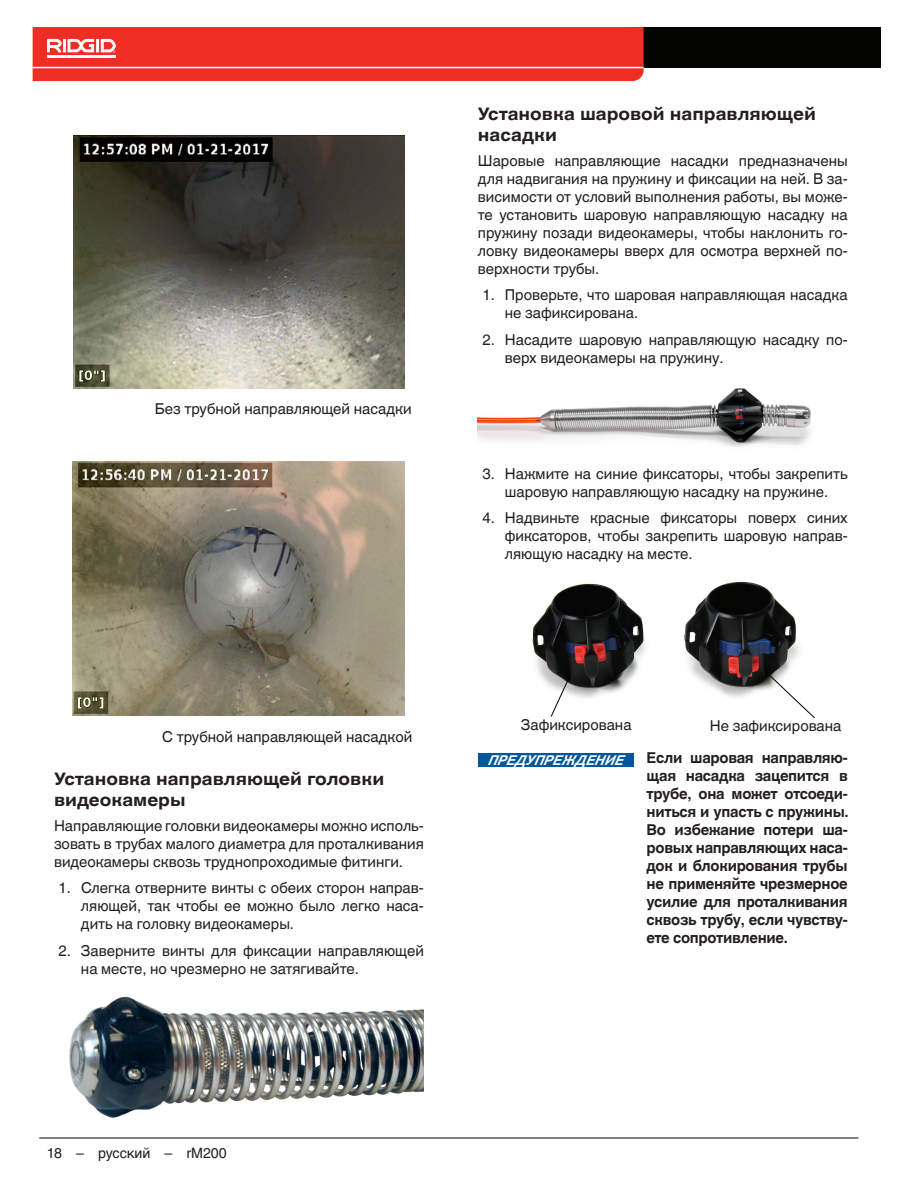
<style>
.page{position:relative;width:918px;height:1188px;background:#fff}
.page>*{position:absolute;margin:0;border:0;box-sizing:border-box;transform-origin:0 0}
.t1{font:700 17.25px/20.7px "Helvetica World";color:#231f20;scale:1.1 1}
.t2{font:15px/18px "Helvetica World";color:#231f20;text-align:justify}
.t3{font:700 15px/18px "Helvetica World";letter-spacing:-.02em;color:#231f20}
.t4{font:14.25px "Helvetica LT Std";letter-spacing:-.005em;color:#231f20}
.s1{font-weight:400}
</style>
<div class="page">
<hr style="left:39px;top:1137px;width:819px;height:2px;background:#231f20">
<div style="left:625px;top:27px;width:255px;height:41px;background:#040503"></div>
<svg style="left:33px;top:27px;width:611px;height:54px;background:#ee382c"></svg>
<hr style="left:47px;top:56px;width:69px;height:2px;background:#fff">
<img style="left:73px;top:136px;width:332px;height:253px">
<img style="left:72px;top:461px;width:333px;height:254px">
<img style="left:69px;top:996px;width:355px;height:122px">
<img style="left:478px;top:388px;width:333px;height:59px">
<img style="left:532px;top:581px;width:268px;height:117px">
<svg style="left:550px;top:675px;width:21px;height:42px"></svg>
<svg style="left:766px;top:672px;width:49px;height:47px"></svg>
<div style="left:478px;top:753px;width:155px;height:13px;background:#00579d"></div>
<p class="t2" style="left:155px;top:400px;width:259px">Без трубной направляющей насадки</p>
<p class="t1" style="left:478px;top:104px;width:309px">Установка шаровой направляющей насадки</p>
<p class="t2" style="left:478px;top:152px;width:371px">Шаровые направляющие насадки предназначены для надвигания на пружину и фиксации на ней. В за&shy;висимости от условий выполнения работы, вы може&shy;те установить шаровую направляющую насадку на пружину позади видеокамеры, чтобы наклонить го&shy;ловку видеокамеры вверх для осмотра верхней по&shy;верхности трубы.</p>
<p class="t2" style="left:505px;top:286px;width:344px;text-indent:-22px">1. Проверьте, что шаровая направляющая насадка не зафиксирована.</p>
<p class="t2" style="left:505px;top:331px;width:344px;text-indent:-22px">2. Насадите шаровую направляющую насадку по&shy;верх видеокамеры на пружину.</p>
<p class="t2" style="left:482px;top:464px;width:367px;text-align:center">3. Нажмите на синие фиксаторы, чтобы закрепить шаровую направляющую насадку на пружине.</p>
<p class="t2" style="left:505px;top:509px;width:344px;text-indent:-22px">4. Надвиньте красные фиксаторы поверх синих фиксаторов, чтобы закрепить шаровую направ&shy;ляющую насадку на месте.</p>
<p class="t2" style="left:162px;top:727px;width:252px">С трубной направляющей насадкой</p>
<p class="t1" style="left:54px;top:769px;width:302px">Установка направляющей головки видеокамеры</p>
<p class="t2" style="left:54px;top:816px;width:371px">Направляющие головки видеокамеры можно исполь&shy;зовать в трубах малого диаметра для проталкивания видеокамеры сквозь труднопроходимые фитинги.</p>
<p class="t2" style="left:81px;top:879px;width:344px;text-indent:-22px">1. Слегка отверните винты с обеих сторон направ&shy;ляющей, так чтобы ее можно было легко наса&shy;дить на головку видеокамеры.</p>
<p class="t2" style="left:81px;top:942px;width:344px;text-indent:-22px">2. Заверните винты для фиксации направляющей на месте, но чрезмерно не затягивайте.</p>
<p class="t2" style="left:521px;top:716px;width:112px">Зафиксирована</p>
<p class="t3" style="left:488px;top:710px;width:362px;line-height:32.1px;text-indent:222px"><span class="s1">Не зафиксирована<br></span><sub>ПРЕДУПРЕЖДЕНИЕ</sub> Если шаровая направляю-</p>
<p class="t3" style="left:647px;top:767px;width:204px;text-align:justify">щая насадка зацепится в трубе, она может отсоеди&shy;ниться и упасть с пружины.<br>Во избежание потери ша&shy;ровых направляющих наса&shy;док и блокирования трубы не применяйте чрезмерное усилие для проталкивания сквозь трубу, если чувству&shy;ете сопротивление.</p>
<p class="t4" style="left:47px;top:1144px;width:181px">18 – русский – rM200</p>
</div>
